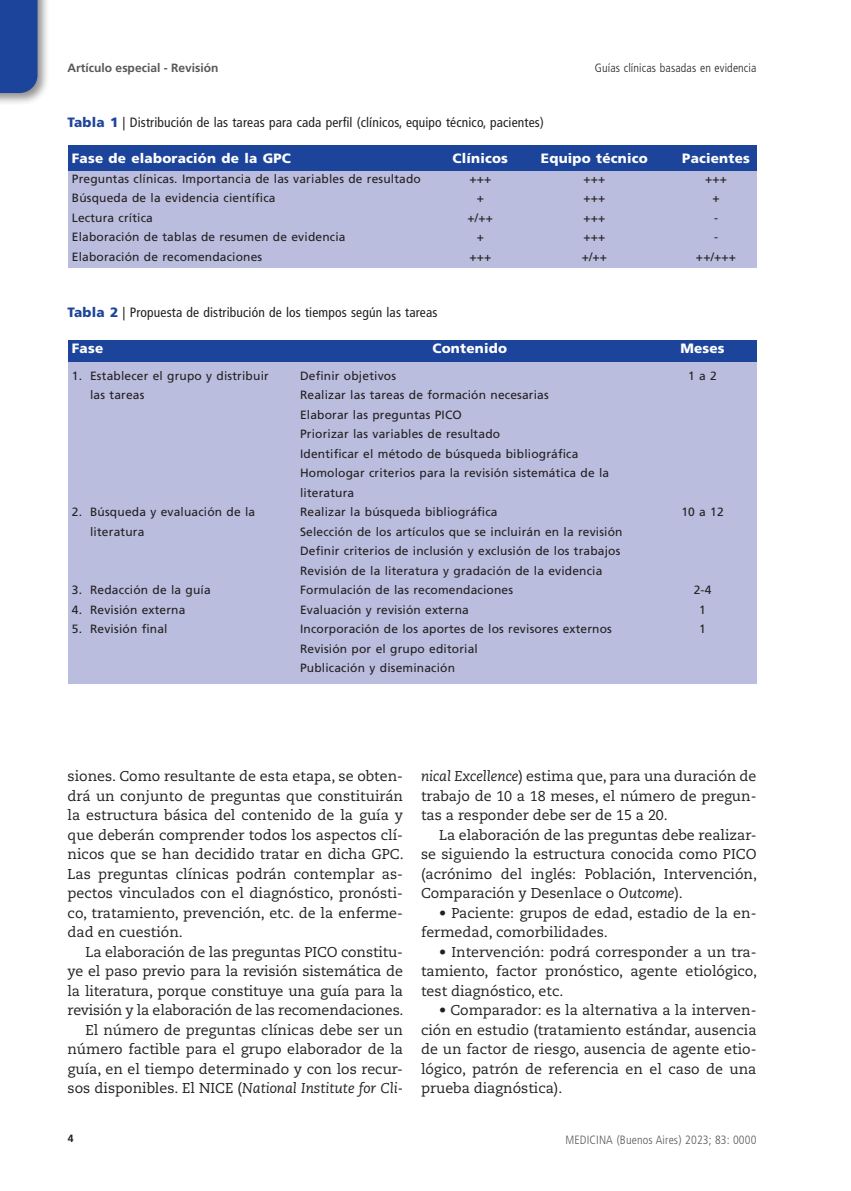
<style>
.page{position:relative;width:851px;height:1191px;background:#fff}
.page>*{position:absolute;margin:0;border:0;box-sizing:border-box;transform-origin:0 0}
.texto1{font:14.25px/19.5px "Caecilia LT Std";color:#231f20;text-align:justify}
.tablatit{font:condensed 13.5px "Frutiger LT Std";letter-spacing:.01em;color:#231f20}
.tablacab{font:900 13.5px "Frutiger LT Std";letter-spacing:.015em;color:#fff}
.tabla{font:12px/19.5px "Frutiger LT Std";letter-spacing:.015em;color:#231f20}
.t1{font:300 condensed 12px "Frutiger LT Std";letter-spacing:.01em;color:#57585a}
.t2{font:300 condensed 12px "Frutiger LT Std";letter-spacing:.01em;color:#231f20}
.t3{font:700 12px "Frutiger LT Std";color:#57585a}
.t4{font:700 10.5px "Frutiger LT Std";color:#231f20}
.s1{font-weight:900;font-stretch:normal;color:#1d449b}
.s2{font-style:italic}
</style>
<div class="page">
<div style="left:0;top:0;width:50px;height:105px;background:#231f20;opacity:.5"></div>
<div style="left:0;top:0;width:38px;height:93px;background:#1d449b"></div>
<div style="left:68px;top:361px;width:688px;height:322px;background:#babdde"></div>
<div style="left:68px;top:340px;width:688px;height:21px;background:#1d449b"></div>
<div style="left:68px;top:171px;width:688px;height:97px;background:#babdde"></div>
<div style="left:68px;top:146px;width:688px;height:25px;background:#1d449b"></div>
<p class="t3" style="left:68px;top:61px;width:152px">Artículo especial - Revisión</p>
<p class="t2" style="left:594px;top:61px;width:163px">Guías clínicas basadas en evidencia</p>
<p class="tablatit" style="left:68px;top:115px;width:477px"><span class="s1">Tabla 1</span> | Distribución de las tareas para cada perfil (clínicos, equipo técnico, pacientes)</p>
<p class="tablacab" style="left:72px;top:150px;width:220px">Fase de elaboración de la GPC</p>
<p class="tablacab" style="left:452px;top:150px;width:57px">Clínicos</p>
<p class="tablacab" style="left:541px;top:150px;width:108px">Equipo técnico</p>
<p class="tablacab" style="left:682px;top:150px;width:69px">Pacientes</p>
<p class="tabla" style="left:72px;top:169px;width:350px">Preguntas clínicas. Importancia de las variables de resultado</p>
<p class="tabla" style="left:469px;top:169px;width:23px">+++</p>
<p class="tabla" style="left:583px;top:169px;width:23px">+++</p>
<p class="tabla" style="left:705px;top:169px;width:23px">+++</p>
<p class="tabla" style="left:72px;top:188px;width:205px">Búsqueda de la evidencia científica</p>
<p class="tabla" style="left:476px;top:188px;width:9px">+</p>
<p class="tabla" style="left:583px;top:188px;width:23px">+++</p>
<p class="tabla" style="left:712px;top:188px;width:9px">+</p>
<p class="tabla" style="left:72px;top:208px;width:83px">Lectura crítica</p>
<p class="tabla" style="left:467px;top:208px;width:27px">+/++</p>
<p class="tabla" style="left:583px;top:208px;width:23px">+++</p>
<p class="tabla" style="left:714px;top:208px;width:5px">-</p>
<p class="tabla" style="left:72px;top:227px;width:275px">Elaboración de tablas de resumen de evidencia</p>
<p class="tabla" style="left:476px;top:227px;width:9px">+</p>
<p class="tabla" style="left:583px;top:227px;width:23px">+++</p>
<p class="tabla" style="left:714px;top:227px;width:5px">-</p>
<p class="tabla" style="left:72px;top:247px;width:192px">Elaboración de recomendaciones</p>
<p class="tabla" style="left:469px;top:247px;width:23px">+++</p>
<p class="tabla" style="left:581px;top:247px;width:27px">+/++</p>
<p class="tabla" style="left:695px;top:247px;width:42px">++/+++</p>
<p class="tablatit" style="left:68px;top:304px;width:371px"><span class="s1">Tabla 2</span> | Propuesta de distribución de los tiempos según las tareas</p>
<p class="tablacab" style="left:72px;top:340px;width:33px">Fase</p>
<p class="tablacab" style="left:432px;top:340px;width:76px">Contenido</p>
<p class="tablacab" style="left:680px;top:340px;width:46px">Meses</p>
<p class="tabla" style="left:300px;top:366px;width:97px">Definir objetivos</p>
<p class="tabla" style="left:300px;top:385px;width:250px">Realizar las tareas de formación necesarias</p>
<p class="tabla" style="left:300px;top:405px;width:163px">Elaborar las preguntas PICO</p>
<p class="tabla" style="left:300px;top:424px;width:201px">Priorizar las variables de resultado</p>
<p class="tabla" style="left:300px;top:444px;width:280px">Identificar el método de búsqueda bibliográfica</p>
<p class="tabla" style="left:300px;top:463px;width:310px">Homologar criterios para la revisión sistemática de la literatura</p>
<p class="tabla" style="left:300px;top:502px;width:199px">Realizar la búsqueda bibliográfica</p>
<p class="tabla" style="left:300px;top:522px;width:324px">Selección de los artículos que se incluirán en la revisión</p>
<p class="tabla" style="left:300px;top:541px;width:322px">Definir criterios de inclusión y exclusión de los trabajos</p>
<p class="tabla" style="left:300px;top:561px;width:304px">Revisión de la literatura y gradación de la evidencia</p>
<p class="tabla" style="left:300px;top:580px;width:214px">Formulación de las recomendaciones</p>
<p class="tabla" style="left:300px;top:600px;width:170px">Evaluación y revisión externa</p>
<p class="tabla" style="left:300px;top:619px;width:313px">Incorporación de los aportes de los revisores externos</p>
<p class="tabla" style="left:300px;top:639px;width:179px">Revisión por el grupo editorial</p>
<p class="tabla" style="left:300px;top:658px;width:156px">Publicación y diseminación</p>
<p class="tabla" style="left:72px;top:366px;width:198px">1. Establecer el grupo y distribuir</p>
<p class="tabla" style="left:90px;top:385px;width:56px">las tareas</p>
<p class="tabla" style="left:688px;top:366px;width:30px">1 a 2</p>
<p class="tabla" style="left:72px;top:502px;width:185px">2. Búsqueda y evaluación de la</p>
<p class="tabla" style="left:90px;top:522px;width:56px">literatura</p>
<p class="tabla" style="left:681px;top:502px;width:44px">10 a 12</p>
<p class="tabla" style="left:72px;top:580px;width:140px">3. Redacción de la guía</p>
<p class="tabla" style="left:72px;top:600px;width:115px">4. Revisión externa</p>
<p class="tabla" style="left:72px;top:619px;width:97px">5. Revisión final</p>
<p class="tabla" style="left:693px;top:580px;width:19px">2-4</p>
<p class="tabla" style="left:699px;top:600px;width:8px">1</p>
<p class="tabla" style="left:699px;top:619px;width:8px">1</p>
<p class="texto1" style="left:68px;top:767px;width:337px">siones. Como resultante de esta etapa, se obten&shy;drá un conjunto de preguntas que constituirán la estructura básica del contenido de la guía y que deberán comprender todos los aspectos clí&shy;nicos que se han decidido tratar en dicha GPC.<br>Las preguntas clínicas podrán contemplar as&shy;pectos vinculados con el diagnóstico, pronósti&shy;co, tratamiento, prevención, etc. de la enferme&shy;dad en cuestión.</p>
<p class="texto1" style="left:68px;top:942px;width:337px;text-indent:18px">La elaboración de las preguntas PICO constitu&shy;ye el paso previo para la revisión sistemática de la literatura, porque constituye una guía para la revisión y la elaboración de las recomendaciones.</p>
<p class="texto1" style="left:68px;top:1020px;width:337px;text-indent:18px">El número de preguntas clínicas debe ser un número factible para el grupo elaborador de la guía, en el tiempo determinado y con los recur&shy;sos disponibles. El NICE (<span class="s2">National Institute for Cli-</span></p>
<p class="texto1" style="left:421px;top:767px;width:337px"><span class="s2">nical Excellence</span>) estima que, para una duración de trabajo de 10 a 18 meses, el número de pregun&shy;tas a responder debe ser de 15 a 20.</p>
<p class="texto1" style="left:421px;top:825px;width:337px;text-indent:18px">La elaboración de las preguntas debe realizar&shy;se siguiendo la estructura conocida como PICO (acrónimo del inglés: Población, Intervención, Comparación y Desenlace o <span class="s2">Outcome</span>).</p>
<p class="texto1" style="left:421px;top:903px;width:337px;text-indent:18px">• Paciente: grupos de edad, estadio de la en&shy;fermedad, comorbilidades.</p>
<p class="texto1" style="left:421px;top:942px;width:337px;text-indent:18px">• Intervención: podrá corresponder a un tra&shy;tamiento, factor pronóstico, agente etiológico, test diagnóstico, etc.</p>
<p class="texto1" style="left:421px;top:1001px;width:337px;text-indent:18px">• Comparador: es la alternativa a la interven&shy;ción en estudio (tratamiento estándar, ausencia de un factor de riesgo, ausencia de agente etio&shy;lógico, patrón de referencia en el caso de una prueba diagnóstica).</p>
<p class="t4" style="left:68px;top:1132px;width:7px">4</p>
<p class="t1" style="left:565px;top:1132px;width:192px">MEDICINA (Buenos Aires) 2023; 83: 0000</p>
</div>
